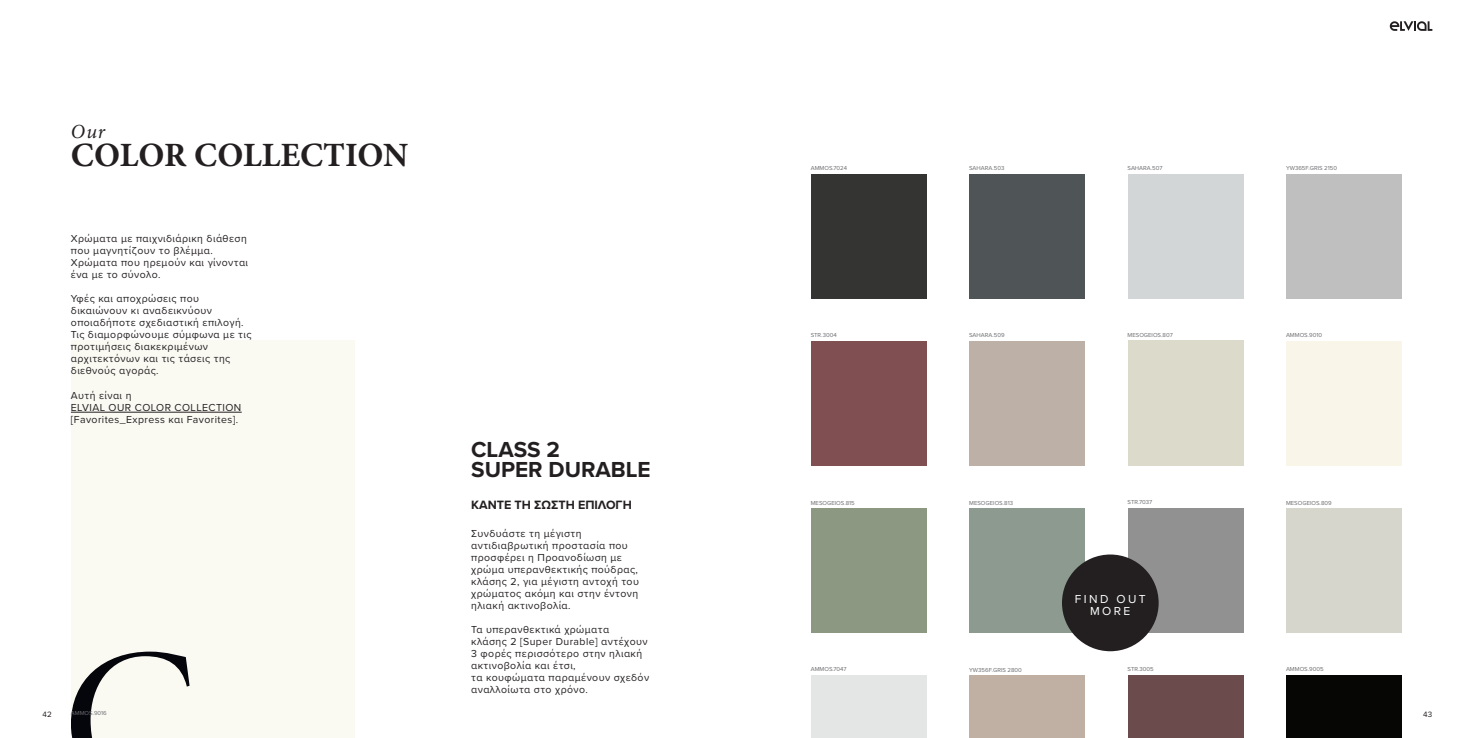
<style>
.page{position:relative;width:1474px;height:738px;background:#fff}
.page>*{position:absolute;margin:0;border:0;box-sizing:border-box;transform-origin:0 0}
.t1{font:700 34px "Minion Pro";color:#231f20}
.t2{font:700 22.5px/20px "Proxima Nova";color:#231f20}
.t3{font:italic 20px "Minion Pro";color:#231f20}
.t4{font:700 12.5px "Proxima Nova";color:#231f20}
.t5{font:12px/12px "Proxima Nova";letter-spacing:.2em;color:#fff;text-align:center}
.t6{font:10.5px/12px "Proxima Nova";letter-spacing:.04em;color:#231f20}
.t7{font:8px "Proxima Nova";color:#231f20}
.t8{font:6px "Proxima Nova";color:#6c6d70}
</style>
<div class="page">
<div style="left:71px;top:340px;width:283px;height:397px;background:#fafaf3"></div>
<div style="left:810px;top:174px;width:116px;height:124px;background:#343433"></div>
<div style="left:969px;top:174px;width:115px;height:124px;background:#4f5556"></div>
<div style="left:1127px;top:174px;width:116px;height:124px;background:#d3d6d6"></div>
<div style="left:810px;top:675px;width:116px;height:62px;background:#e4e6e5"></div>
<div style="left:1127px;top:340px;width:116px;height:125px;background:#dcdacb"></div>
<div style="left:1127px;top:675px;width:116px;height:62px;background:#6c4b4d"></div>
<div style="left:1285px;top:174px;width:116px;height:124px;background:#bebfbe"></div>
<div style="left:810px;top:340px;width:116px;height:125px;background:#804f51"></div>
<div style="left:969px;top:340px;width:115px;height:125px;background:#bdb1a7"></div>
<div style="left:969px;top:675px;width:115px;height:62px;background:#c0b0a4"></div>
<div style="left:1285px;top:675px;width:116px;height:62px;background:#060705"></div>
<div style="left:1285px;top:340px;width:116px;height:125px;background:#f9f6e9"></div>
<div style="left:810px;top:508px;width:116px;height:124px;background:#8d9882"></div>
<div style="left:969px;top:508px;width:115px;height:124px;background:#8d9a90"></div>
<div style="left:1127px;top:508px;width:116px;height:124px;background:#919191"></div>
<div style="left:1285px;top:508px;width:116px;height:124px;background:#d6d6cc"></div>
<div style="left:1061px;top:554px;width:97px;height:96px;background:#231f20;border-radius:50%"></div>
<svg style="left:1389px;top:21px;width:42px;height:10px"></svg>
<svg style="left:71px;top:651px;width:119px;height:86px"></svg>
<hr style="left:71px;top:411px;width:171px;height:1px;background:#231f20">
<h3 class="t3" style="left:71px;top:117px;width:36px">Our</h3>
<h1 class="t1" style="left:71px;top:131px;width:339px">COLOR COLLECTION</h1>
<p class="t6" style="left:71px;top:232px;width:179px">Χρώματα με παιχνιδιάρικη διάθεση που μαγνητίζουν το βλέμμα.<br>Χρώματα που ηρεμούν και γίνονται ένα με το σύνολο.</p>
<p class="t6" style="left:71px;top:292px;width:182px">Υφές και αποχρώσεις που δικαιώνουν κι αναδεικνύουν οποιαδήποτε σχεδιαστική επιλογή.<br>Τις διαμορφώνουμε σύμφωνα με τις προτιμήσεις διακεκριμένων αρχιτεκτόνων και τις τάσεις της διεθνούς αγοράς.</p>
<p class="t6" style="left:71px;top:388px;width:172px">Αυτή είναι η<br>ELVIAL OUR COLOR COLLECTION [Favorites_Express και Favorites].</p>
<h2 class="t2" style="left:471px;top:438px;width:181px">CLASS 2<br>SUPER DURABLE</h2>
<p class="t4" style="left:471px;top:495px;width:162px">ΚΑΝΤΕ ΤΗ ΣΩΣΤΗ ΕΠΙΛΟΓΗ</p>
<p class="t6" style="left:471px;top:526px;width:169px">Συνδυάστε τη μέγιστη αντιδιαβρωτική προστασία που προσφέρει η Προανοδίωση με χρώμα υπερανθεκτικής πούδρας, κλάσης 2, για μέγιστη αντοχή του χρώματος ακόμη και στην έντονη ηλιακή ακτινοβολία.</p>
<p class="t6" style="left:471px;top:622px;width:179px">Τα υπερανθεκτικά χρώματα<br>κλάσης 2 [Super Durable] αντέχουν<br>3 φορές περισσότερο στην ηλιακή ακτινοβολία και έτσι,<br>τα κουφώματα παραμένουν σχεδόν αναλλοίωτα στο χρόνο.</p>
<p class="t8" style="left:810px;top:163px;width:38px">AMMOS.7024</p>
<p class="t8" style="left:969px;top:163px;width:37px">SAHARA.503</p>
<p class="t8" style="left:1127px;top:163px;width:36px">SAHARA.507</p>
<p class="t8" style="left:1285px;top:163px;width:53px">YW365F.GRIS 2150</p>
<p class="t8" style="left:810px;top:330px;width:27px">STR.3004</p>
<p class="t8" style="left:969px;top:330px;width:37px">SAHARA.509</p>
<p class="t8" style="left:1127px;top:330px;width:47px">MESOGEIOS.807</p>
<p class="t8" style="left:1285px;top:330px;width:38px">AMMOS.9010</p>
<p class="t8" style="left:810px;top:497px;width:46px">MESOGEIOS.815</p>
<p class="t8" style="left:969px;top:497px;width:45px">MESOGEIOS.813</p>
<p class="t8" style="left:1127px;top:497px;width:26px">STR.7037</p>
<p class="t8" style="left:1285px;top:497px;width:47px">MESOGEIOS.809</p>
<p class="t5" style="left:1074px;top:592px;width:72px">FIND OUT<br>MORE</p>
<p class="t8" style="left:810px;top:664px;width:37px">AMMOS.7047</p>
<p class="t8" style="left:1127px;top:664px;width:28px">STR.3005</p>
<p class="t8" style="left:1285px;top:664px;width:39px">AMMOS.9005</p>
<p class="t8" style="left:969px;top:664px;width:54px">YW356F.GRIS 2800</p>
<p class="t8" style="left:71px;top:708px;width:37px">AMMOS.9016</p>
<p class="t7" style="left:43px;top:707px;width:11px">42</p>
<p class="t7" style="left:1422px;top:707px;width:11px">43</p>
</div>
